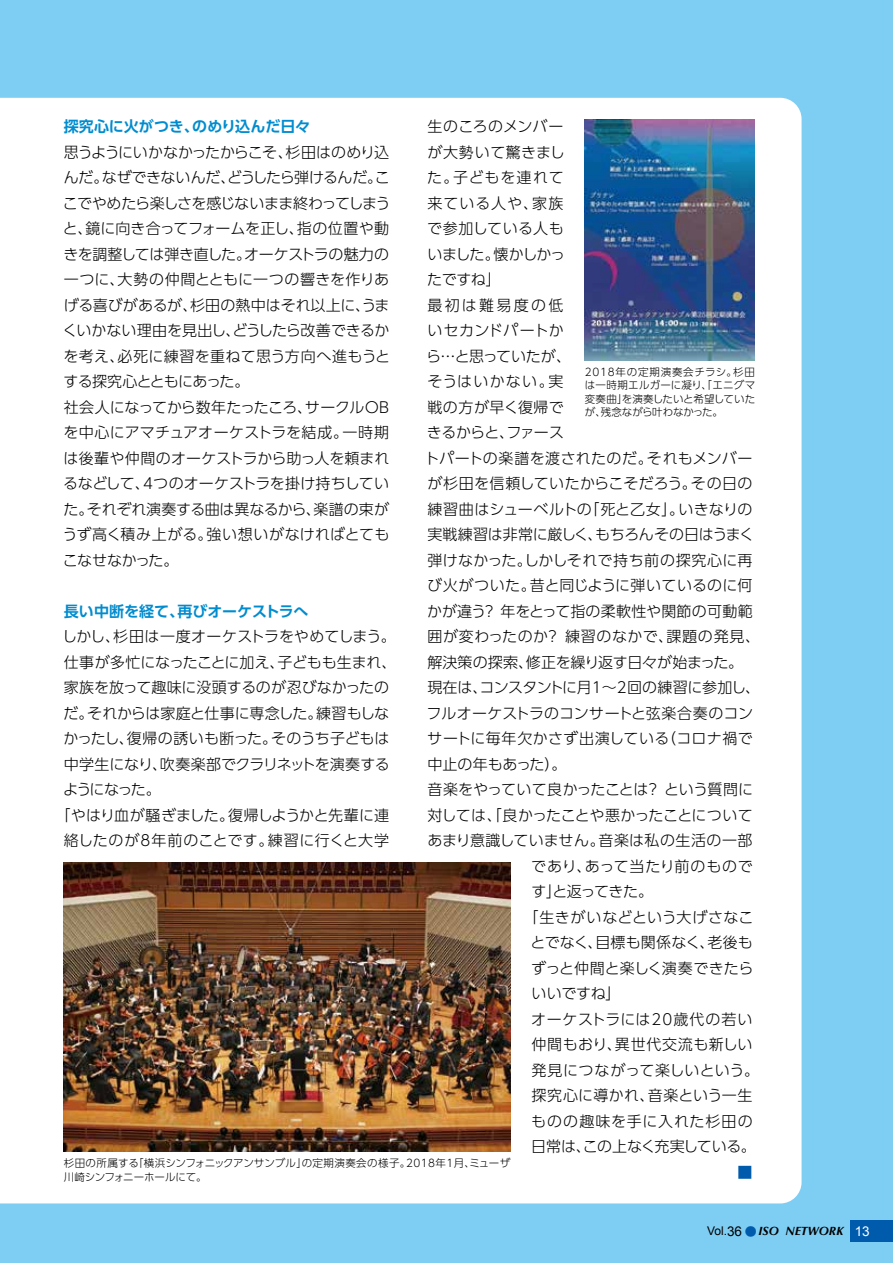
<style>
.page{position:relative;width:893px;height:1263px;background:#7ecef4}
.page>*{position:absolute;margin:0;border:0;box-sizing:border-box;transform-origin:0 0}
.t1{font:300 15px/25.5px "UD Shin Go Pro";color:#000}
.t2{font:300 15px "UD Shin Go Pro";letter-spacing:.03em;color:#000}
.t3{font:300 15px "UD Shin Go Pro";letter-spacing:-.02em;color:#000}
.t4{font:300 15px "UD Shin Go Pro";letter-spacing:.02em;color:#000}
.t5{font:300 15px "UD Shin Go Pro";letter-spacing:-.025em;color:#000}
.t6{font:300 15px "UD Shin Go Pro";letter-spacing:.055em;color:#000}
.t7{font:700 15px "UD Shin Go Pro De";letter-spacing:-.005em;color:#008ccf}
.t8{font:300 15px "UD Shin Go Pro";letter-spacing:-.035em;color:#000}
.t9{font:300 15px "UD Shin Go Pro";letter-spacing:.025em;color:#000}
.t10{font:300 15px "UD Shin Go Pro";letter-spacing:.045em;color:#000}
.t11{font:300 15px "UD Shin Go Pro";letter-spacing:-.06em;color:#000}
.t12{font:300 15px "UD Shin Go Pro";letter-spacing:.05em;color:#000}
.t13{font:300 15px "UD Shin Go Pro";letter-spacing:-.03em;color:#000}
.t14{font:300 15px "UD Shin Go Pro";letter-spacing:.035em;color:#000}
.t15{font:300 15px "UD Shin Go Pro";letter-spacing:.07em;color:#000}
.t16{font:300 15px "UD Shin Go Pro";letter-spacing:.075em;color:#000}
.t17{font:300 15px "UD Shin Go Pro";letter-spacing:.04em;color:#000}
.t18{font:300 15px "UD Shin Go Pro";letter-spacing:.16em;color:#000}
.t19{font:300 15px "UD Shin Go Pro";color:#005bac}
.t20{font:italic 700 12px "Optima LT Std";color:#000}
.t21{font:300 10.5px/13.5px "UD Shin Go Pro";letter-spacing:.01em;color:#000}
.s1{font-family:"Arial";font-weight:400;font-style:normal}
.s2{font-family:"Arial";font-weight:400;font-style:normal;font-size:13.5px}
.s3{font-family:"Futo Go B101 Pro";font-style:normal;color:#005bac}
.s4{font-family:"Arial";font-weight:400;font-style:normal;font-size:13.5px;color:#fff}
</style>
<div class="page">
<div style="left:0;top:98px;width:801px;height:1105px;background:#fff"></div>
<div style="left:850px;top:1220px;width:43px;height:22px;background:#005bac"></div>
<img style="left:64px;top:863px;width:446px;height:289px">
<img style="left:585px;top:119px;width:170px;height:241px">
<p class="t7" style="left:64px;top:114px;width:248px">探究心に火がつき、のめり込んだ日々</p>
<p class="t1" style="left:62px;top:139px;width:330px">思うようにいかなかったからこそ、杉田はのめり込んだ。なぜできないんだ、どうしたら弾けるんだ。ここでやめたら楽しさを感じないまま終わってしまうと、鏡に向き合ってフォームを正し、指の位置や動きを調整しては弾き直した。オーケストラの魅力の一つに、大勢の仲間とともに一つの響きを作りあげる喜びがあるが、杉田の熱中はそれ以上に、うまくいかない理由を見出し、どうしたら改善できるかを考え、必死に練習を重ねて思う方向へ進もうとする探究心とともにあった。<br>社会人になってから数年たったころ、サークルOBを中心にアマチュアオーケストラを結成。一時期は後輩や仲間のオーケストラから助っ人を頼まれるなどして、4つのオーケストラを掛け持ちしていた。それぞれ演奏する曲は異なるから、楽譜の束がうず高く積み上がる。強い想いがなければとてもこなせなかった。</p>
<p class="t7" style="left:64px;top:599px;width:246px">長い中断を経て、再びオーケストラへ</p>
<p class="t1" style="left:62px;top:623px;width:335px">しかし、杉田は一度オーケストラをやめてしまう。</p>
<p class="t1" style="left:64px;top:649px;width:334px">仕事が多忙になったことに加え、子どもも生まれ、</p>
<p class="t1" style="left:64px;top:674px;width:327px">家族を放って趣味に没頭するのが忍びなかったの</p>
<p class="t3" style="left:64px;top:701px;width:327px">だ。それからは家庭と仕事に専念した。練習もしな</p>
<p class="t1" style="left:64px;top:725px;width:327px">かったし、復帰の誘いも断った。そのうち子どもは</p>
<p class="t1" style="left:64px;top:751px;width:328px">中学生になり、吹奏楽部でクラリネットを演奏する</p>
<p class="t1" style="left:63px;top:776px;width:99px">ようになった。</p>
<p class="t5" style="left:56px;top:803px;width:335px">「やはり血が騒ぎました。復帰しようかと先輩に連</p>
<p class="t2" style="left:64px;top:828px;width:327px">絡したのが8年前のことです。練習に行くと大学</p>
<p class="t1" style="left:427px;top:113px;width:138px">生のころのメンバー</p>
<p class="t14" style="left:427px;top:140px;width:139px">が大勢いて驚きまし</p>
<p class="t6" style="left:427px;top:165px;width:138px">た。子どもを連れて</p>
<p class="t15" style="left:427px;top:191px;width:138px">来ている人や、家族</p>
<p class="t2" style="left:427px;top:216px;width:138px">で参加している人も</p>
<p class="t11" style="left:427px;top:242px;width:139px">いました。懐かしかっ</p>
<p class="t1" style="left:427px;top:266px;width:75px">たですね」</p>
<p class="t18" style="left:427px;top:293px;width:138px">最初は難易度の低</p>
<p class="t4" style="left:427px;top:318px;width:138px">いセカンドパートか</p>
<p class="t13" style="left:426px;top:344px;width:146px">ら…と思っていたが、</p>
<p class="t16" style="left:427px;top:369px;width:138px">そうはいかない。実</p>
<p class="t17" style="left:427px;top:395px;width:138px">戦の方が早く復帰で</p>
<p class="t11" style="left:427px;top:420px;width:139px">きるからと、ファース</p>
<p class="t2" style="left:425px;top:446px;width:330px">トパートの楽譜を渡されたのだ。それもメンバー</p>
<p class="t9" style="left:427px;top:471px;width:327px">が杉田を信頼していたからこそだろう。その日の</p>
<p class="t1" style="left:427px;top:496px;width:327px">練習曲はシューベルトの「死と乙女」。いきなりの</p>
<p class="t1" style="left:427px;top:521px;width:328px">実戦練習は非常に厳しく、もちろんその日はうまく</p>
<p class="t4" style="left:427px;top:548px;width:327px">弾けなかった。しかしそれで持ち前の探究心に再</p>
<p class="t1" style="left:427px;top:572px;width:327px">び火がついた。昔と同じように弾いているのに何</p>
<p class="t1" style="left:427px;top:598px;width:327px">かが違う？ 年をとって指の柔軟性や関節の可動範</p>
<p class="t10" style="left:427px;top:624px;width:334px">囲が変わったのか？ 練習のなかで、課題の発見、</p>
<p class="t1" style="left:427px;top:649px;width:317px">解決策の探索、修正を繰り返す日々が始まった。</p>
<p class="t3" style="left:427px;top:675px;width:334px">現在は、コンスタントに月1〜2回の練習に参加し、</p>
<p class="t1" style="left:427px;top:700px;width:328px">フルオーケストラのコンサートと弦楽合奏のコン</p>
<p class="t2" style="left:427px;top:726px;width:327px">サートに毎年欠かさず出演している（コロナ禍で</p>
<p class="t1" style="left:427px;top:751px;width:140px">中止の年もあった）。</p>
<p class="t5" style="left:427px;top:777px;width:327px">音楽をやっていて良かったことは？ という質問に</p>
<p class="t8" style="left:427px;top:803px;width:327px">対しては、「良かったことや悪かったことについて</p>
<p class="t1" style="left:427px;top:827px;width:327px">あまり意識していません。音楽は私の生活の一部</p>
<p class="t12" style="left:531px;top:854px;width:223px">であり、あって当たり前のもので</p>
<p class="t1" style="left:531px;top:878px;width:123px">す」と返ってきた。</p>
<p class="t2" style="left:523px;top:905px;width:232px">「生きがいなどという大げさなこ</p>
<p class="t1" style="left:531px;top:929px;width:224px">とでなく、目標も関係なく、老後も</p>
<p class="t1" style="left:531px;top:955px;width:224px">ずっと仲間と楽しく演奏できたら</p>
<p class="t1" style="left:531px;top:980px;width:91px">いいですね」</p>
<p class="t6" style="left:531px;top:1007px;width:223px">オーケストラには20歳代の若い</p>
<p class="t2" style="left:531px;top:1032px;width:223px">仲間もおり、異世代交流も新しい</p>
<p class="t1" style="left:531px;top:1057px;width:229px">発見につながって楽しいという。</p>
<p class="t4" style="left:531px;top:1083px;width:223px">探究心に導かれ、音楽という一生</p>
<p class="t6" style="left:531px;top:1109px;width:223px">ものの趣味を手に入れた杉田の</p>
<p class="t3" style="left:531px;top:1134px;width:226px">日常は、この上なく充実している。</p>
<p class="t19" style="left:738px;top:1160px;width:16px">■</p>
<p class="t21" style="left:585px;top:365px;width:172px;text-align:justify">2018年の定期演奏会チラシ。杉田は一時期エルガーに凝り、「エニグマ変奏曲」を演奏したいと希望していたが、残念ながら叶わなかった。</p>
<p class="t21" style="left:64px;top:1156px;width:448px">杉田の所属する「横浜シンフォニックアンサンブル」の定期演奏会の様子。2018年1月、ミューザ川崎シンフォニーホールにて。</p>
<p class="t20" style="left:707px;top:1224px;width:164px"><span class="s1">Vol.</span><span class="s2">36</span> <span class="s3">●</span>ISO NETWORK <span class="s4">13</span></p>
</div>
